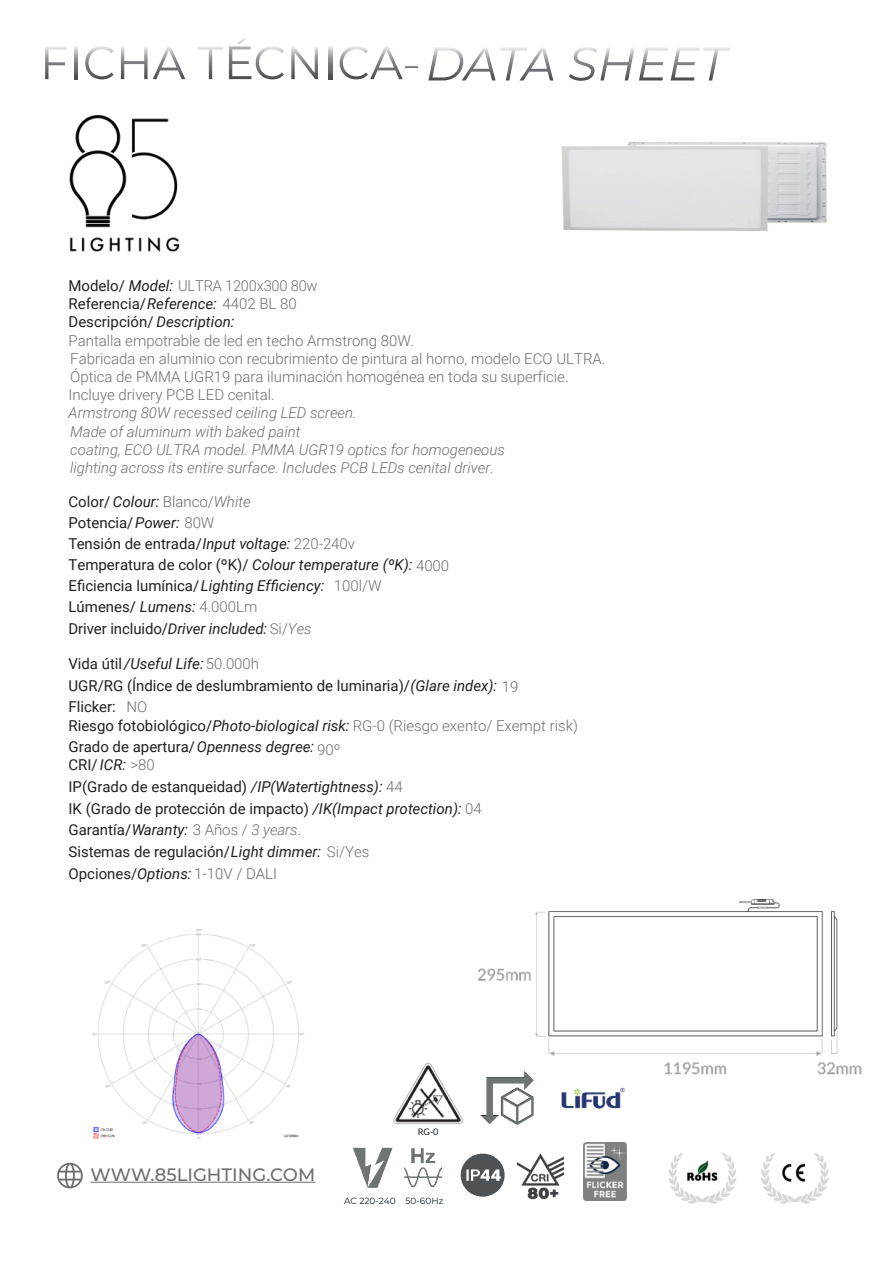
<style>
.page{position:relative;width:893px;height:1263px;background:#fff}
.page>*{position:absolute;margin:0;border:0;box-sizing:border-box;transform-origin:0 0}
.t1{font:500 18px "Montserrat";color:#6d6e71}
.t2{font:15px/21.1px "Roboto";color:#231f20}
.t3{font:300 15px/18.1px "Roboto";color:#6d6e71}
.t4{font:italic 300 15px/18.3px "Roboto";color:#6d6e71}
.t5{font:italic 15px "Roboto";color:#231f20}
.t6{font:9px "Montserrat";color:#141e25}
.t7{font:9px "Lato";color:#141e25}
.s1{font-weight:400;color:#231f20}
.s2{font-weight:400;font-style:italic;color:#231f20}
.s3{font-style:italic}
.s4{font-weight:300;color:#666a6a}
.s5{font-weight:300;font-style:italic;color:#666a6a}
.s6{font-weight:300;color:#6d6e71}
.s7{font-weight:300;font-style:italic;color:#6d6e71}
.s8{font-style:normal}
.s9{font-weight:300;font-style:normal;color:#6d6e71}
</style>
<div class="page">
<img style="left:393px;top:1063px;width:70px;height:62px">
<svg style="left:45px;top:47px;width:22px;height:32px"></svg>
<svg style="left:74px;top:46px;width:4px;height:33px"></svg>
<svg style="left:85px;top:46px;width:29px;height:33px"></svg>
<svg style="left:121px;top:47px;width:64px;height:32px"></svg>
<svg style="left:198px;top:47px;width:25px;height:32px"></svg>
<svg style="left:229px;top:38px;width:55px;height:41px"></svg>
<svg style="left:291px;top:47px;width:27px;height:32px"></svg>
<svg style="left:329px;top:46px;width:3px;height:33px"></svg>
<svg style="left:340px;top:46px;width:77px;height:33px"></svg>
<svg style="left:428px;top:47px;width:125px;height:33px"></svg>
<svg style="left:569px;top:47px;width:161px;height:34px"></svg>
<hr style="left:90px;top:1182px;width:225px;height:1px;background:#6d6e71">
<img style="left:668px;top:1152px;width:161px;height:52px">
<img style="left:516px;top:1153px;width:49px;height:47px">
<img style="left:460px;top:1153px;width:45px;height:44px">
<img style="left:404px;top:1148px;width:38px;height:38px">
<img style="left:353px;top:1147px;width:40px;height:41px">
<svg style="left:57px;top:1163px;width:26px;height:25px"></svg>
<img style="left:561px;top:1087px;width:64px;height:22px">
<img style="left:481px;top:1076px;width:53px;height:49px">
<img style="left:584px;top:1142px;width:42px;height:59px">
<img style="left:92px;top:929px;width:213px;height:211px">
<img style="left:477px;top:899px;width:385px;height:177px">
<img style="left:561px;top:142px;width:266px;height:89px">
<img style="left:69px;top:115px;width:111px;height:137px">
<p class="t3" style="left:69px;top:276px;width:538px"><span class="s1">Modelo/</span> <span class="s2">Model:</span> ULTRA 1200x300 80w<br><span class="s1">Referencia/</span><span class="s2">Reference:</span> 4402 BL 80<br><span class="s1">Descripción/</span> <span class="s2">Description:<br></span>Pantalla empotrable de led en techo Armstrong 80W.<br>Fabricada en aluminio con recubrimiento de pintura al horno, modelo ECO ULTRA.<br>Óptica de PMMA UGR19 para iluminación homogénea en toda su superficie.<br>Incluye drivery PCB LED cenital.</p>
<p class="t4" style="left:69px;top:403px;width:438px">Armstrong 80W recessed ceiling LED screen.<br>Made of aluminum with baked paint<br>coating, ECO ULTRA model. PMMA UGR19 optics for homogeneous lighting across its entire surface. Includes PCB LEDs cenital driver.</p>
<p class="t2" style="left:69px;top:491px;width:288px">Color/ <span class="s3">Colour:</span> <span class="s4">Blanco/</span><span class="s5">White<br></span>Potencia/<span class="s3">Power:</span> <span class="s6">80W<br></span>Tensión de entrada/<span class="s3">Input voltage:</span> <span class="s6">220-240v</span></p>
<p class="t2" style="left:69px;top:575px;width:314px">Eficiencia lumínica/<span class="s3">Lighting Efficiency:</span> <span class="s6">100l/W<br></span>Lúmenes/ <span class="s3">Lumens:</span> <span class="s6">4.000Lm<br></span>Driver incluido/<span class="s3">Driver included:</span> <span class="s6">Si/</span><span class="s7">Yes</span></p>
<p class="t2" style="left:69px;top:554px;width:382px">Temperatura de color (ºK)/ <span class="s3">Colour temperature (ºK):</span> <span class="s6">4000</span></p>
<p class="t5" style="left:69px;top:653px;width:192px"><span class="s8">Vida útil</span> /Useful Life:<span class="s9">50.000h</span></p>
<p class="t2" style="left:69px;top:696px;width:80px">Flicker: <span class="s6">NO</span></p>
<p class="t2" style="left:69px;top:736px;width:247px;line-height:18.6px">Grado de apertura/<span class="s3">Openness degree:<br></span>CRI/ <span class="s3">ICR:</span> <span class="s6">&gt;80</span></p>
<p class="t2" style="left:69px;top:775px;width:415px;line-height:21.6px">IP(Grado de estanqueidad) <span class="s3">/IP(Watertightness):</span> <span class="s6">44<br></span>IK (Grado de protección de impacto) <span class="s3">/IK(Impact protection):</span> <span class="s6">04</span></p>
<p class="t2" style="left:68px;top:675px;width:451px">UGR/RG (Índice de deslumbramiento de luminaria)/<span class="s3">(Glare index):</span> <span class="s6">19</span></p>
<p class="t3" style="left:68px;top:716px;width:511px"><span class="s1">Riesgo fotobiológico/</span><span class="s2">Photo-biological risk:</span> RG-0 (Riesgo exento/ Exempt risk)</p>
<p class="t3" style="left:317px;top:740px;width:25px">90º</p>
<p class="t2" style="left:68px;top:818px;width:302px;line-height:21.8px">Garantía/<span class="s3">Waranty:</span> <span class="s6">3 Años /</span> <span class="s7">3 years</span><span class="s6">.<br></span>Sistemas de regulación/<span class="s3">Light dimmer:</span> <span class="s6">Si/Yes<br></span>Opciones/<span class="s3">Options:</span> <span class="s4">1-10V / DALI</span></p>
<p class="t1" style="left:90px;top:1162px;width:226px">WWW.85LIGHTING.COM</p>
<p class="t7" style="left:418px;top:1127px;width:22px">RG-0</p>
<p class="t6" style="left:344px;top:1195px;width:101px">AC 220-240 50-60Hz</p>
</div>
